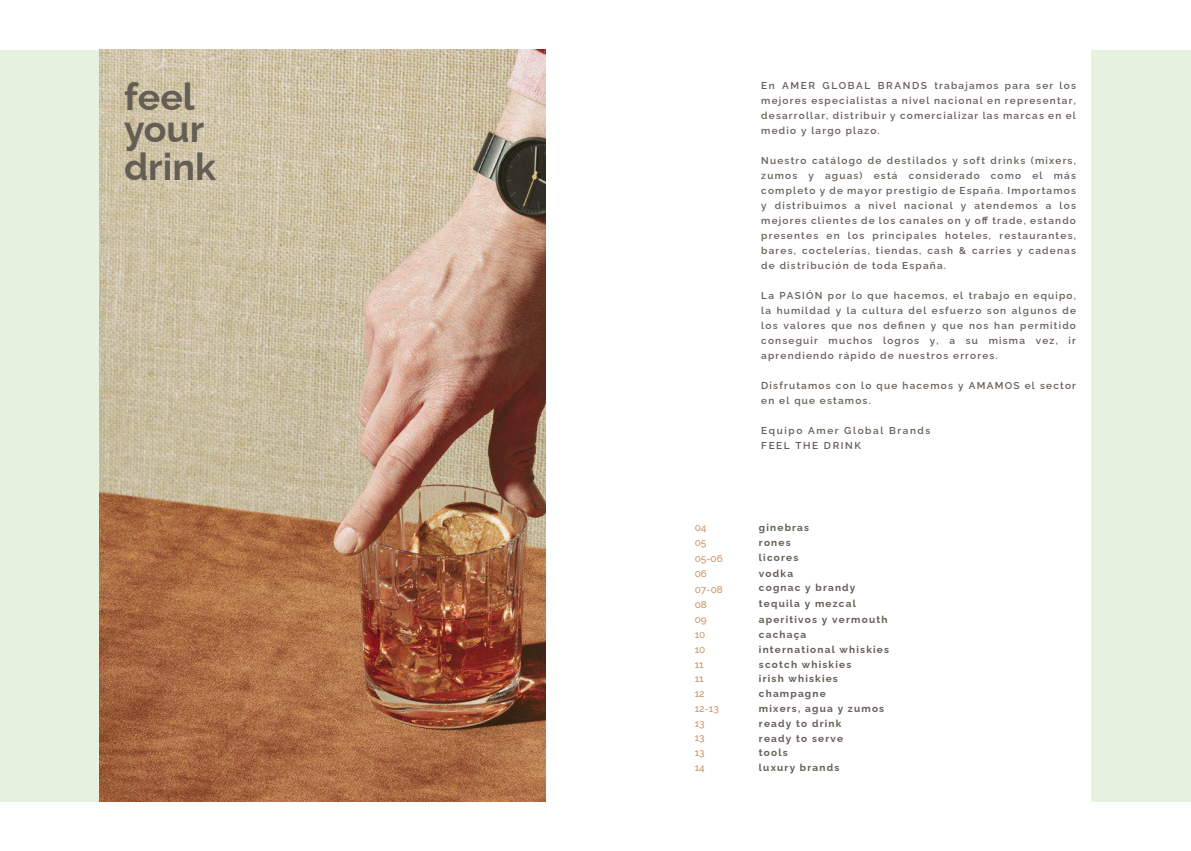
<style>
.page{position:relative;width:1191px;height:851px;background:#fff}
.page>*{position:absolute;margin:0;border:0;box-sizing:border-box;transform-origin:0 0}
.t1{font:700 37.5px/32.5px "Raleway";color:#645e55}
.t2{font:100 10px/15px "Raleway";letter-spacing:.12em;color:#645e55;text-align:justify}
.t3{font:700 10px "Raleway";letter-spacing:.12em;color:#645e55}
.t4{font:500 10px "Raleway";color:#c89469}
.t5{font:100 10px/15px "Raleway";letter-spacing:.16em;color:#645e55}
</style>
<div class="page">
<img style="left:99px;top:50px;width:447px;height:751px">
<div style="left:1091px;top:50px;width:100px;height:751px;background:#e7f1e0"></div>
<div style="left:0;top:50px;width:99px;height:751px;background:#e7f1e0"></div>
<h1 class="t1" style="left:124px;top:76px;width:82px">feel your</h1>
<h1 class="t1" style="left:124px;top:146px;width:93px">drink</h1>
<p class="t2" style="left:761px;top:77px;width:316px">En AMER GLOBAL BRANDS trabajamos para ser los mejores especialistas a nivel nacional en representar, desarrollar, distribuir y comercializar las marcas en el medio y largo plazo.</p>
<p class="t2" style="left:761px;top:152px;width:316px">Nuestro catálogo de destilados y soft drinks (mixers, zumos y aguas) está considerado como el más completo y de mayor prestigio de España. Importamos y distribuimos a nivel nacional y atendemos a los mejores clientes de los canales on y off trade, estando presentes en los principales hoteles, restaurantes, bares, coctelerías, tiendas, cash &amp; carries y cadenas de distribución de toda España.</p>
<p class="t2" style="left:761px;top:287px;width:316px">La PASIÓN por lo que hacemos, el trabajo en equipo, la humildad y la cultura del esfuerzo son algunos de los valores que nos definen y que nos han permitido conseguir muchos logros y, a su misma vez, ir aprendiendo rápido de nuestros errores.</p>
<p class="t2" style="left:761px;top:377px;width:316px">Disfrutamos con lo que hacemos y AMAMOS el sector en el que estamos.</p>
<p class="t5" style="left:761px;top:422px;width:171px">Equipo Amer Global Brands<br>FEEL THE DRINK</p>
<p class="t4" style="left:694px;top:521px;width:13px">04</p>
<p class="t3" style="left:759px;top:519px;width:52px">ginebras</p>
<p class="t4" style="left:694px;top:536px;width:13px">05</p>
<p class="t3" style="left:759px;top:534px;width:33px">rones</p>
<p class="t4" style="left:694px;top:552px;width:30px">05-06</p>
<p class="t3" style="left:759px;top:549px;width:41px">licores</p>
<p class="t4" style="left:694px;top:567px;width:14px">06</p>
<p class="t3" style="left:759px;top:565px;width:36px">vodka</p>
<p class="t4" style="left:694px;top:583px;width:30px">07-08</p>
<p class="t3" style="left:759px;top:579px;width:98px">cognac y brandy</p>
<p class="t4" style="left:694px;top:599px;width:14px">08</p>
<p class="t3" style="left:759px;top:596px;width:98px">tequila y mezcal</p>
<p class="t4" style="left:694px;top:613px;width:14px">09</p>
<p class="t3" style="left:759px;top:611px;width:130px">aperitivos y vermouth</p>
<p class="t4" style="left:694px;top:628px;width:12px">10</p>
<p class="t3" style="left:759px;top:626px;width:49px">cachaça</p>
<p class="t4" style="left:694px;top:643px;width:12px">10</p>
<p class="t3" style="left:759px;top:641px;width:132px">international whiskies</p>
<p class="t4" style="left:694px;top:658px;width:10px">11</p>
<p class="t3" style="left:759px;top:656px;width:94px">scotch whiskies</p>
<p class="t4" style="left:694px;top:672px;width:10px">11</p>
<p class="t3" style="left:759px;top:670px;width:80px">irish whiskies</p>
<p class="t4" style="left:694px;top:702px;width:26px">12-13</p>
<p class="t3" style="left:759px;top:700px;width:127px">mixers, agua y zumos</p>
<p class="t4" style="left:694px;top:717px;width:11px">13</p>
<p class="t3" style="left:759px;top:715px;width:84px">ready to drink</p>
<p class="t4" style="left:694px;top:732px;width:11px">13</p>
<p class="t3" style="left:759px;top:730px;width:86px">ready to serve</p>
<p class="t4" style="left:694px;top:747px;width:11px">13</p>
<p class="t3" style="left:759px;top:744px;width:30px">tools</p>
<p class="t4" style="left:694px;top:761px;width:11px">14</p>
<p class="t3" style="left:759px;top:759px;width:82px">luxury brands</p>
<p class="t4" style="left:694px;top:687px;width:11px">12</p>
<p class="t3" style="left:759px;top:685px;width:68px">champagne</p>
</div>
